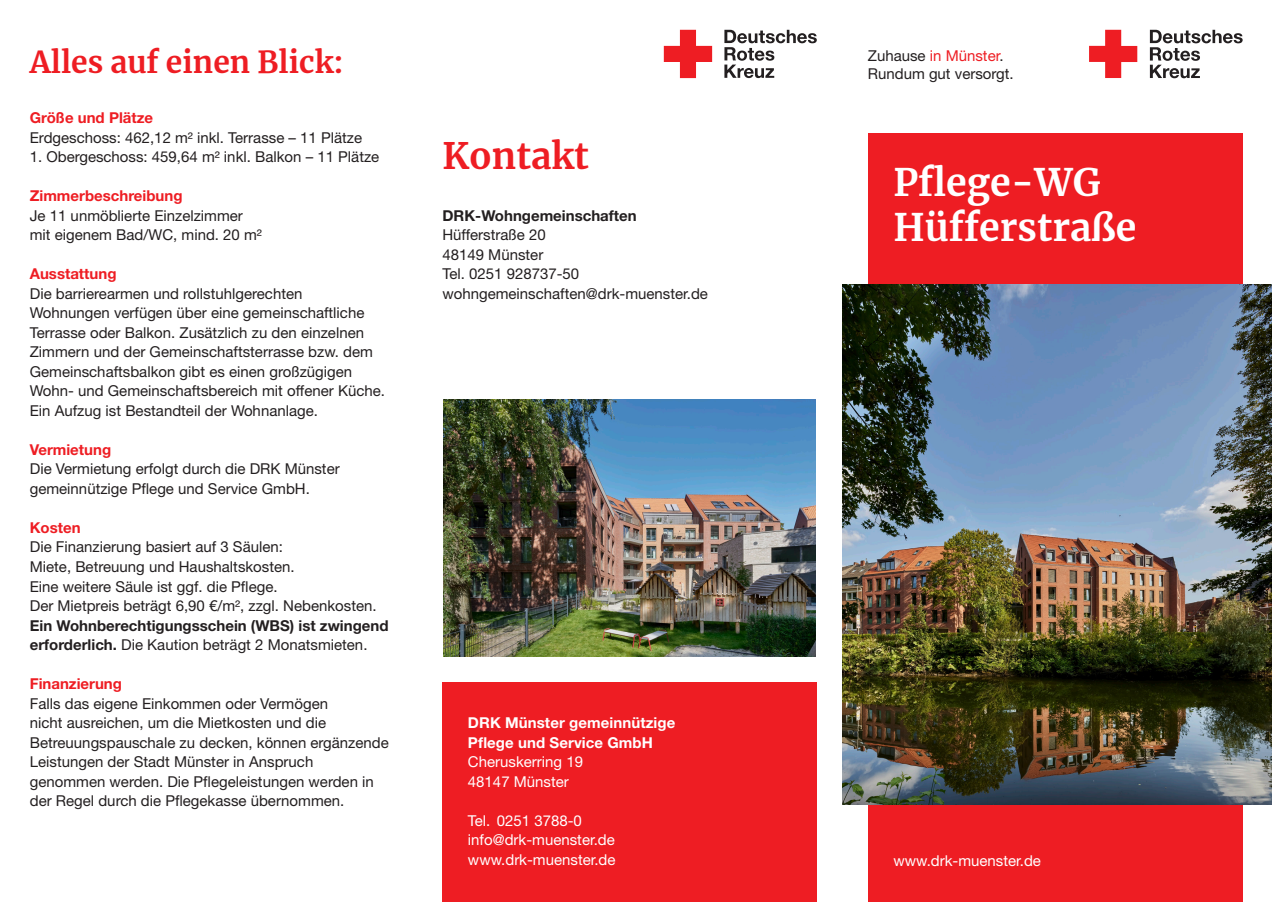
<style>
.page{position:relative;width:1272px;height:902px;background:#fff}
.page>*{position:absolute;margin:0;border:0;box-sizing:border-box;transform-origin:0 0}
.t1{font:700 37.5px/45px "Merriweather";color:#fff}
.t2{font:700 36px "Merriweather";color:#ee1d23}
.t3{font:700 30px "Merriweather";color:#ee1d23}
.t4{font:15px/19.5px "Helvetica Neue LT Std";color:#231f20}
.t5{font:700 15px/19.5px "Helvetica Neue LT Std";color:#231f20}
.t6{font:15px/19.5px "Helvetica Neue LT Std";color:#fff}
.t7{font:700 15px "Helvetica Neue LT Std";color:#ee1d23}
.t8{font:700 15px/19.5px "Helvetica Neue LT Std";letter-spacing:.005em;color:#fff}
.s1{font-weight:400}
.s2{color:#ee1d23}
</style>
<div class="page">
<div style="left:442px;top:682px;width:374px;height:219px;background:#ee1d23"></div>
<svg style="left:1149px;top:30px;width:93px;height:48px"></svg>
<svg style="left:1089px;top:30px;width:48px;height:48px"></svg>
<div style="left:867px;top:134px;width:375px;height:767px;background:#ee1d23"></div>
<img style="left:443px;top:400px;width:372px;height:256px">
<img style="left:842px;top:284px;width:429px;height:520px">
<svg style="left:663px;top:30px;width:49px;height:48px"></svg>
<svg style="left:724px;top:30px;width:92px;height:48px"></svg>
<h3 class="t3" style="left:30px;top:41px;width:315px">Alles auf einen Blick:</h3>
<p class="t7" style="left:30px;top:109px;width:125px">Größe und Plätze</p>
<p class="t4" style="left:30px;top:127px;width:334px">Erdgeschoss: 462,12 m² inkl. Terrasse – 11 Plätze</p>
<p class="t4" style="left:30px;top:147px;width:351px">1. Obergeschoss: 459,64 m² inkl. Balkon – 11 Plätze</p>
<p class="t7" style="left:30px;top:187px;width:154px">Zimmerbeschreibung</p>
<p class="t4" style="left:30px;top:205px;width:234px">Je 11 unmöblierte Einzelzimmer mit eigenem Bad/WC, mind. 20 m²</p>
<p class="t7" style="left:30px;top:265px;width:88px">Ausstattung</p>
<p class="t4" style="left:30px;top:283px;width:357px">Die barrierearmen und rollstuhlgerechten Wohnungen verfügen über eine gemeinschaftliche Terrasse oder Balkon. Zusätzlich zu den einzelnen Zimmern und der Gemeinschaftsterrasse bzw. dem Gemeinschaftsbalkon gibt es einen großzügigen Wohn- und Gemeinschaftsbereich mit offener Küche.<br>Ein Aufzug ist Bestandteil der Wohnanlage.</p>
<p class="t7" style="left:30px;top:440px;width:83px">Vermietung</p>
<p class="t4" style="left:30px;top:459px;width:311px">Die Vermietung erfolgt durch die DRK Münster gemeinnützige Pflege und Service GmbH.</p>
<p class="t7" style="left:30px;top:518px;width:52px">Kosten</p>
<p class="t4" style="left:30px;top:537px;width:348px">Die Finanzierung basiert auf 3 Säulen:<br>Miete, Betreuung und Haushaltskosten.<br>Eine weitere Säule ist ggf. die Pflege.<br>Der Mietpreis beträgt 6,90 €/m², zzgl. Nebenkosten.</p>
<p class="t5" style="left:30px;top:615px;width:360px">Ein Wohnberechtigungsschein (WBS) ist zwingend erforderlich. <span class="s1">Die Kaution beträgt 2 Monatsmieten.</span></p>
<p class="t7" style="left:30px;top:674px;width:94px">Finanzierung</p>
<p class="t4" style="left:30px;top:693px;width:360px">Falls das eigene Einkommen oder Vermögen<br>nicht ausreichen, um die Mietkosten und die Betreuungspauschale zu decken, können ergänzende Leistungen der Stadt Münster in Anspruch genommen werden. Die Pflegeleistungen werden in der Regel durch die Pflegekasse übernommen.</p>
<h2 class="t2" style="left:442px;top:131px;width:148px">Kontakt</h2>
<p class="t5" style="left:442px;top:205px;width:196px">DRK-Wohngemeinschaften</p>
<p class="t4" style="left:442px;top:225px;width:267px">Hüfferstraße 20<br>48149 Münster<br>Tel. 0251 928737-50 wohngemeinschaften@drk-muenster.de</p>
<p class="t8" style="left:468px;top:712px;width:209px">DRK Münster gemeinnützige<br>Pflege und Service GmbH</p>
<p class="t6" style="left:468px;top:751px;width:117px">Cheruskerring 19<br>48147 Münster</p>
<p class="t6" style="left:468px;top:810px;width:149px">Tel. 0251 3788-0 info@drk-muenster.de www.drk-muenster.de</p>
<p class="t4" style="left:867px;top:46px;width:147px;line-height:18px">Zuhause <span class="s2">in Münster</span>.<br>Rundum gut versorgt.</p>
<h1 class="t1" style="left:893px;top:159px;width:244px">Pflege-WG<br>Hüfferstraße</h1>
<p class="t6" style="left:893px;top:850px;width:149px">www.drk-muenster.de</p>
</div>
